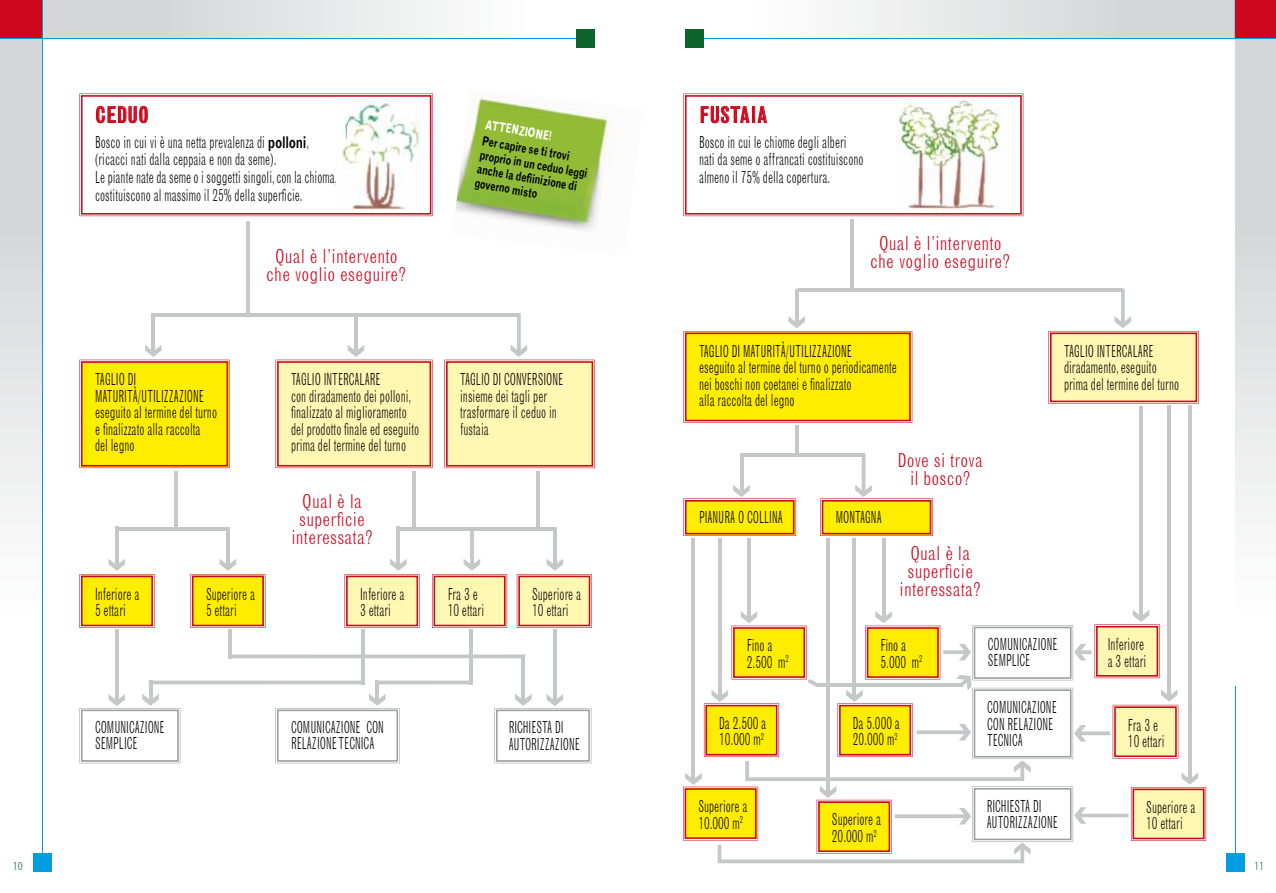
<style>
.page{position:relative;width:1276px;height:893px;background:#fff}
.page>*{position:absolute;margin:0;border:0;box-sizing:border-box;transform-origin:0 0}
.t1{font:condensed 21.6px "Grotesque";letter-spacing:.03em;color:#cd071e}
.t2{font:300 condensed 18.75px/18px "Grotesque";letter-spacing:.01em;color:#cd071e;text-align:center}
.t3{font:300 condensed 16.2px/16.5px "Grotesque";color:#000;scale:.75 1}
.t4{font:700 12.75px/14.2px "Grotesque";color:#000;scale:.7 1}
.t5{font:700 12.75px "Grotesque";color:#fff;scale:.7 1}
.t6{font:300 condensed 10.8px "Grotesque";color:#0c642b}
.s1{font-weight:700;font-stretch:normal}
</style>
<div class="page">
<svg style="left:43px;top:0;width:396px;height:38px;background:#e0e0e1"></svg>
<div style="left:0;top:0;width:43px;height:39px;background:#cd071e"></div>
<div style="left:0;top:39px;width:43px;height:647px;background:linear-gradient(to bottom,#cccdce,#fff)"></div>
<img style="left:0;top:39px;width:42px;height:1px">
<hr style="left:0;top:38px;width:583px;height:1px;background:#009ee0">
<div style="left:576px;top:29px;width:19px;height:19px;background:#0c642b"></div>
<hr style="left:42px;top:0;width:1px;height:861px;background:#009ee0">
<div style="left:33px;top:853px;width:19px;height:19px;background:#009ee0"></div>
<hr style="left:1234px;top:0;width:1px;height:861px;background:#009ee0">
<div style="left:1225px;top:853px;width:19px;height:19px;background:#009ee0"></div>
<svg style="left:843px;top:0;width:392px;height:38px"></svg>
<div style="left:1235px;top:0;width:41px;height:39px;background:#cd071e"></div>
<div style="left:1235px;top:39px;width:41px;height:647px;background:linear-gradient(to bottom,#cccdce,#fff)"></div>
<img style="left:1235px;top:39px;width:41px;height:1px">
<hr style="left:695px;top:38px;width:581px;height:1px;background:#009ee0">
<div style="left:685px;top:29px;width:19px;height:19px;background:#0c642b"></div>
<svg style="left:79px;top:94px;width:354px;height:122px"></svg>
<img style="left:336px;top:100px;width:89px;height:111px">
<img style="left:456px;top:88px;width:161px;height:144px">
<hr style="left:154px;top:313px;width:365px;height:4px;background:#c5c6c8">
<hr style="left:151px;top:313px;width:4px;height:40px;background:#c6c7c8">
<svg style="left:79px;top:345px;width:151px;height:123px;background:#fbe225"></svg>
<hr style="left:354px;top:314px;width:4px;height:39px;background:#c6c7c8">
<svg style="left:275px;top:345px;width:158px;height:123px;background:#fbeab4"></svg>
<hr style="left:517px;top:313px;width:4px;height:40px;background:#c6c7c8">
<svg style="left:444px;top:345px;width:151px;height:123px;background:#fbeab4"></svg>
<hr style="left:246px;top:221px;width:4px;height:94px;background:#c6c7c8">
<hr style="left:117px;top:527px;width:113px;height:4px;background:#c5c6c8">
<hr style="left:399px;top:527px;width:157px;height:4px;background:#c5c6c8">
<hr style="left:115px;top:527px;width:4px;height:40px;background:#c6c7c8">
<svg style="left:79px;top:559px;width:75px;height:69px"></svg>
<hr style="left:115px;top:629px;width:4px;height:73px;background:#c6c7c8">
<hr style="left:553px;top:629px;width:4px;height:73px;background:#c6c7c8">
<hr style="left:396px;top:527px;width:4px;height:40px;background:#c6c7c8">
<svg style="left:344px;top:559px;width:76px;height:69px"></svg>
<hr style="left:226px;top:528px;width:4px;height:39px;background:#c6c7c8">
<svg style="left:190px;top:559px;width:75px;height:69px"></svg>
<hr style="left:470px;top:528px;width:4px;height:39px;background:#c6c7c8">
<svg style="left:432px;top:559px;width:75px;height:69px"></svg>
<hr style="left:553px;top:528px;width:4px;height:39px;background:#c6c7c8">
<svg style="left:517px;top:559px;width:75px;height:69px"></svg>
<hr style="left:174px;top:472px;width:4px;height:57px;background:#c6c7c8">
<svg style="left:231px;top:654px;width:294px;height:4px"></svg>
<hr style="left:521px;top:655px;width:4px;height:47px;background:#c6c7c8">
<svg style="left:494px;top:694px;width:97px;height:69px"></svg>
<hr style="left:228px;top:629px;width:3px;height:29px;background:#c6c7c8">
<hr style="left:375px;top:681px;width:97px;height:3px;background:#c5c6c8">
<hr style="left:375px;top:681px;width:4px;height:21px;background:#c6c7c8">
<svg style="left:275px;top:694px;width:124px;height:69px"></svg>
<svg style="left:468px;top:629px;width:4px;height:52px"></svg>
<hr style="left:149px;top:681px;width:216px;height:3px;background:#c5c6c8">
<hr style="left:149px;top:681px;width:3px;height:21px;background:#c6c7c8">
<svg style="left:79px;top:694px;width:101px;height:69px"></svg>
<hr style="left:361px;top:629px;width:4px;height:55px;background:#c6c7c8">
<hr style="left:412px;top:472px;width:4px;height:57px;background:#c6c7c8">
<hr style="left:536px;top:472px;width:4px;height:57px;background:#c6c7c8">
<svg style="left:683px;top:94px;width:340px;height:122px"></svg>
<img style="left:896px;top:99px;width:113px;height:110px">
<hr style="left:797px;top:289px;width:326px;height:3px;background:#c5c6c8">
<hr style="left:742px;top:453px;width:121px;height:4px;background:#c5c6c8">
<hr style="left:795px;top:289px;width:3px;height:35px;background:#c6c7c8">
<svg style="left:683px;top:316px;width:229px;height:107px;background:#fce32a"></svg>
<svg style="left:740px;top:453px;width:3px;height:32px"></svg>
<svg style="left:683px;top:485px;width:113px;height:51px"></svg>
<svg style="left:882px;top:538px;width:3px;height:73px"></svg>
<hr style="left:852px;top:538px;width:4px;height:160px;background:#c6c7c8">
<hr style="left:747px;top:538px;width:4px;height:81px;background:#c6c7c8">
<hr style="left:718px;top:538px;width:3px;height:160px;background:#c6c7c8">
<hr style="left:691px;top:538px;width:4px;height:243px;background:#c6c7c8">
<hr style="left:826px;top:538px;width:4px;height:256px;background:#c6c7c8">
<hr style="left:1121px;top:289px;width:3px;height:35px;background:#c6c7c8">
<svg style="left:1048px;top:316px;width:150px;height:88px"></svg>
<svg style="left:861px;top:453px;width:4px;height:32px"></svg>
<svg style="left:820px;top:485px;width:113px;height:51px"></svg>
<hr style="left:850px;top:219px;width:4px;height:71px;background:#c6c7c8">
<hr style="left:795px;top:425px;width:4px;height:30px;background:#c6c7c8">
<svg style="left:1086px;top:650px;width:5px;height:4px"></svg>
<svg style="left:1086px;top:731px;width:24px;height:4px"></svg>
<hr style="left:1078px;top:814px;width:50px;height:3px;background:#c6c7c8">
<svg style="left:683px;top:611px;width:403px;height:252px"></svg>
<hr style="left:1139px;top:406px;width:4px;height:212px;background:#c6c7c8">
<svg style="left:1094px;top:610px;width:65px;height:68px"></svg>
<hr style="left:1167px;top:406px;width:4px;height:292px;background:#c6c7c8">
<svg style="left:1112px;top:689px;width:66px;height:70px"></svg>
<hr style="left:1188px;top:406px;width:3px;height:375px;background:#c6c7c8">
<svg style="left:1131px;top:773px;width:75px;height:68px"></svg>
<h1 class="t1" style="left:95px;top:102px;width:55px">CEDUO</h1>
<p class="t3" style="left:95px;top:133px;width:325px;line-height:17.7px">Bosco in cui vi è una netta prevalenza di <span class="s1">polloni</span>, (ricacci nati dalla ceppaia e non da seme).<br>Le piante nate da seme o i soggetti singoli, con la chioma, costituiscono al massimo il 25% della superficie.</p>
<p class="t2" style="left:266px;top:247px;width:142px">Qual è l’intervento che voglio eseguire?</p>
<p class="t5" style="left:486px;top:117px;width:98px;rotate:10deg">ATTENZIONE!</p>
<p class="t4" style="left:483px;top:134px;width:158px;rotate:10deg">Per capire se ti trovi proprio in un ceduo leggi anche la defi inizione di governo misto</p>
<p class="t3" style="left:95px;top:371px;width:164px">TAGLIO DI<br>MATURITÀ/UTILIZZAZIONE eseguito al termine del turno e finalizzato alla raccolta del legno</p>
<p class="t3" style="left:291px;top:371px;width:172px">TAGLIO INTERCALARE<br>con diradamento dei polloni, finalizzato al miglioramento del prodotto finale ed eseguito prima del termine del turno</p>
<p class="t3" style="left:460px;top:371px;width:139px">TAGLIO DI CONVERSIONE insieme dei tagli per trasformare il ceduo in fustaia</p>
<p class="t2" style="left:291px;top:492px;width:83px">Qual è la superficie interessata?</p>
<p class="t3" style="left:95px;top:586px;width:61px">Inferiore a<br>5 ettari</p>
<p class="t3" style="left:206px;top:586px;width:67px">Superiore a<br>5 ettari</p>
<p class="t3" style="left:360px;top:586px;width:61px">Inferiore a<br>3 ettari</p>
<p class="t3" style="left:448px;top:586px;width:50px">Fra 3 e<br>10 ettari</p>
<p class="t3" style="left:532px;top:586px;width:67px">Superiore a<br>10 ettari</p>
<p class="t3" style="left:95px;top:718px;width:94px">COMUNICAZIONE<br>SEMPLICE</p>
<p class="t3" style="left:291px;top:718px;width:125px">COMUNICAZIONE CON<br>RELAZIONE TECNICA</p>
<p class="t3" style="left:509px;top:719px;width:96px">RICHIESTA DI<br>AUTORIZZAZIONE</p>
<h1 class="t1" style="left:699px;top:102px;width:70px">FUSTAIA</h1>
<p class="t3" style="left:699px;top:133px;width:221px;line-height:17.7px">Bosco in cui le chiome degli alberi nati da seme o affrancati costituiscono almeno il 75% della copertura.</p>
<p class="t2" style="left:870px;top:234px;width:142px">Qual è l’intervento che voglio eseguire?</p>
<p class="t3" style="left:699px;top:342px;width:265px">TAGLIO DI MATURITÀ/UTILIZZAZIONE<br>eseguito al termine del turno o periodicamente nei boschi non coetanei e finalizzato<br>alla raccolta del legno</p>
<p class="t3" style="left:699px;top:509px;width:113px">PIANURA O COLLINA</p>
<p class="t3" style="left:836px;top:509px;width:63px">MONTAGNA</p>
<p class="t2" style="left:898px;top:451px;width:87px">Dove si trova il bosco?</p>
<p class="t2" style="left:899px;top:544px;width:83px">Qual è la superficie interessata?</p>
<p class="t3" style="left:1064px;top:342px;width:155px">TAGLIO INTERCALARE diradamento, eseguito prima del termine del turno</p>
<p class="t3" style="left:747px;top:637px;width:57px">Fino a<br>2.500 m<sup>2</sup></p>
<p class="t3" style="left:719px;top:715px;width:64px">Da 2.500 a<br>10.000 m<sup>2</sup></p>
<p class="t3" style="left:880px;top:637px;width:57px">Fino a<br>5.000 m<sup>2</sup></p>
<p class="t3" style="left:853px;top:715px;width:64px">Da 5.000 a<br>20.000 m<sup>2</sup></p>
<p class="t3" style="left:988px;top:635px;width:94px">COMUNICAZIONE<br>SEMPLICE</p>
<p class="t3" style="left:987px;top:699px;width:94px">COMUNICAZIONE<br>CON RELAZIONE<br>TECNICA</p>
<p class="t3" style="left:1107px;top:636px;width:53px">Inferiore a 3 ettari</p>
<p class="t3" style="left:1128px;top:716px;width:50px">Fra 3 e<br>10 ettari</p>
<p class="t3" style="left:698px;top:798px;width:67px">Superiore a<br>10.000 m<sup>2</sup></p>
<p class="t3" style="left:832px;top:811px;width:67px">Superiore a<br>20.000 m<sup>2</sup></p>
<p class="t3" style="left:986px;top:797px;width:96px">RICHIESTA DI<br>AUTORIZZAZIONE</p>
<p class="t3" style="left:1146px;top:798px;width:67px">Superiore a<br>10 ettari</p>
<p class="t6" style="left:13px;top:859px;width:12px">10</p>
<p class="t6" style="left:1254px;top:859px;width:12px">11</p>
</div>
